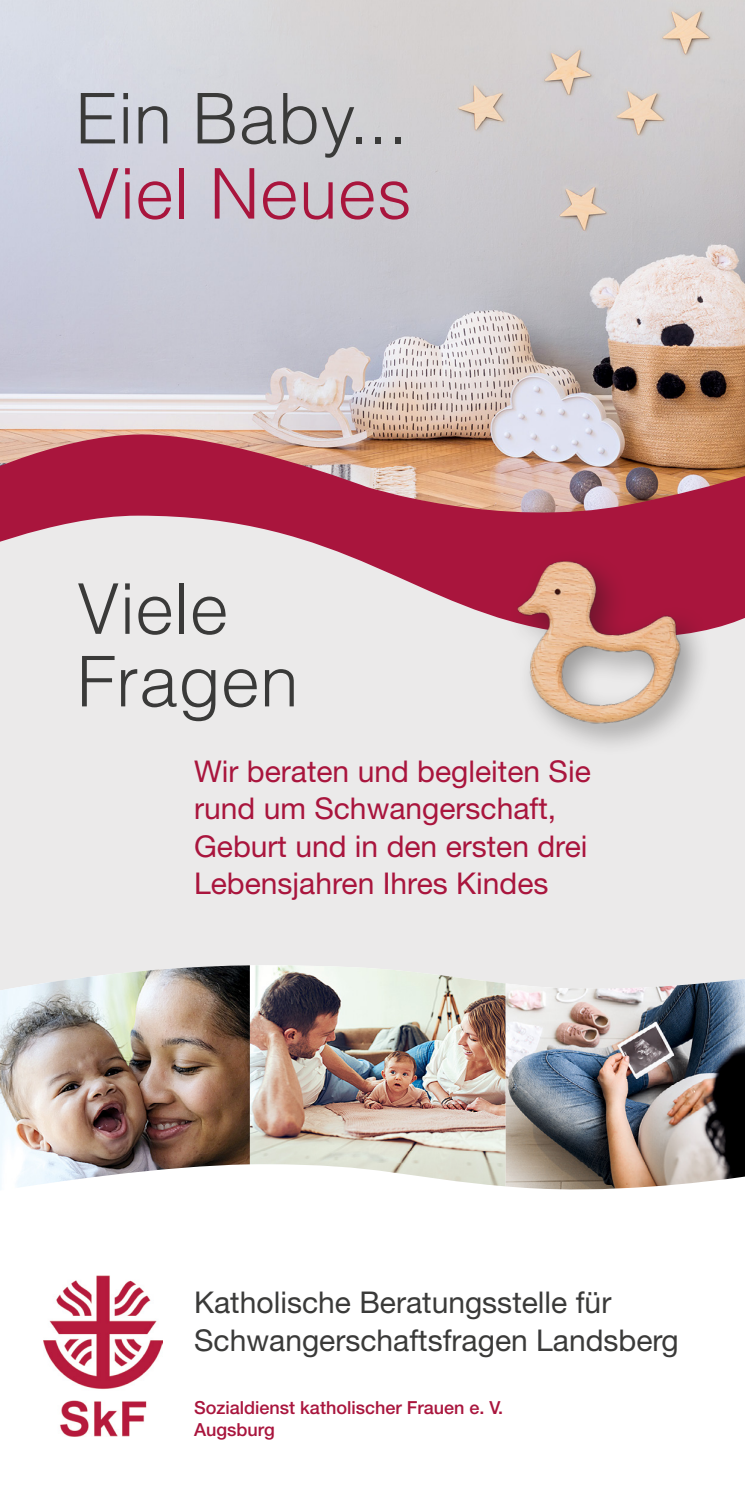
<style>
.page{position:relative;width:745px;height:1489px;background:#fff}
.page>*{position:absolute;margin:0;border:0;box-sizing:border-box;transform-origin:0 0}
.t1{font:300 70px/72.5px "Helvetica LT Std";color:#3a3a39}
.t2{font:300 70px "Helvetica LT Std";color:#a9153d}
.t3{font:30px/37.5px "Helvetica Neue LT Std";color:#a9153d}
.t4{font:30px/37.5px "Helvetica Neue LT Std";color:#3a3a39}
.t5{font:500 18px/21.2px "Helvetica Neue LT Std";color:#a9153d}
</style>
<div class="page">
<div style="left:0;top:470px;width:744px;height:638px;background:#ebeaea"></div>
<img style="left:0;top:0;width:744px;height:434px">
<img style="left:44px;top:1275px;width:119px;height:161px">
<svg style="left:0;top:434px;width:744px;height:183px"></svg>
<img style="left:496px;top:541px;width:248px;height:204px">
<img style="left:0;top:965px;width:250px;height:225px">
<img style="left:250px;top:965px;width:255px;height:221px">
<img style="left:505px;top:979px;width:239px;height:211px">
<h1 class="t1" style="left:75px;top:82px;width:334px">Ein Baby...</h1>
<h1 class="t2" style="left:77px;top:150px;width:336px">Viel Neues</h1>
<h1 class="t1" style="left:77px;top:572px;width:223px">Viele<br>Fragen</h1>
<p class="t3" style="left:194px;top:752px;width:398px">Wir beraten und begleiten Sie rund um Schwangerschaft,<br>Geburt und in den ersten drei<br>Lebensjahren Ihres Kindes</p>
<p class="t4" style="left:194px;top:1283px;width:486px">Katholische Beratungsstelle für<br>Schwangerschaftsfragen Landsberg</p>
<p class="t5" style="left:194px;top:1396px;width:310px">Sozialdienst katholischer Frauen e. V.<br>Augsburg</p>
</div>
